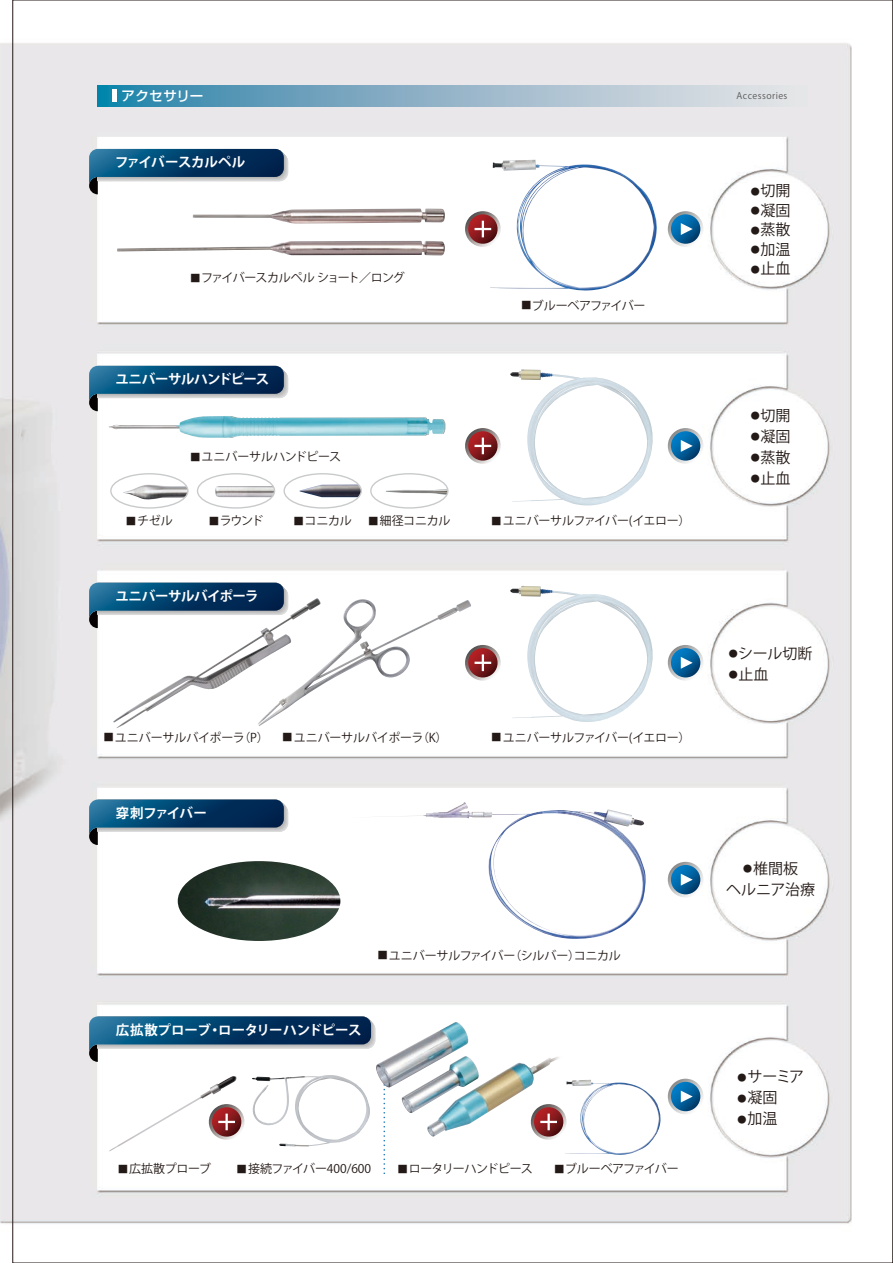
<style>
.page{position:relative;width:893px;height:1263px;background:#fff}
.page>*{position:absolute;margin:0;border:0;box-sizing:border-box;transform-origin:0 0}
.t1{font:15px/21px "Koz Go Pro";color:#231916;text-align:center}
.t2{font:700 13.5px "Koz Go Pro";letter-spacing:-.04em;color:#fff}
.t3{font:700 13.5px "Koz Go Pro";letter-spacing:-.01em;color:#fff}
.t4{font:500 13.5px "Shin Go Pr 6 N";letter-spacing:.02em;color:#fff}
.t5{font:12px "Koz Go Pro";letter-spacing:-.02em;color:#231916}
.t6{font:12px "Koz Go Pro";letter-spacing:-.04em;color:#231916}
.t7{font:12px "Koz Go Pro";letter-spacing:-.075em;color:#231916}
.t8{font:12px "Koz Go Pro";letter-spacing:-.045em;color:#231916}
.t9{font:9px "Koz Go Pro";letter-spacing:.05em;color:#595857}
.s1{font-size:10.5px}
.s2{font-size:9px}
</style>
<div class="page">
<img style="left:0;top:0;width:852px;height:1263px">
<img style="left:108px;top:416px;width:345px;height:22px">
<svg style="left:98px;top:85px;width:710px;height:21px;background:#8fb5c9"></svg>
<hr style="left:113px;top:89px;width:4px;height:13px;background:#fff">
<img style="left:321px;top:599px;width:151px;height:128px">
<img style="left:113px;top:598px;width:208px;height:130px">
<svg style="left:89px;top:149px;width:199px;height:45px"></svg>
<img style="left:490px;top:160px;width:169px;height:131px">
<svg style="left:668px;top:211px;width:35px;height:36px"></svg>
<svg style="left:671px;top:214px;width:29px;height:30px"></svg>
<svg style="left:681px;top:223px;width:12px;height:12px"></svg>
<svg style="left:463px;top:211px;width:39px;height:38px"></svg>
<svg style="left:89px;top:366px;width:199px;height:45px"></svg>
<svg style="left:89px;top:583px;width:199px;height:45px"></svg>
<svg style="left:89px;top:799px;width:199px;height:46px"></svg>
<svg style="left:89px;top:1016px;width:286px;height:46px"></svg>
<svg style="left:668px;top:428px;width:35px;height:36px"></svg>
<svg style="left:671px;top:431px;width:29px;height:30px"></svg>
<svg style="left:681px;top:440px;width:12px;height:12px"></svg>
<svg style="left:668px;top:645px;width:35px;height:36px"></svg>
<svg style="left:671px;top:648px;width:29px;height:29px"></svg>
<svg style="left:681px;top:657px;width:12px;height:12px"></svg>
<svg style="left:668px;top:862px;width:35px;height:35px"></svg>
<svg style="left:671px;top:865px;width:29px;height:29px"></svg>
<svg style="left:681px;top:874px;width:12px;height:12px"></svg>
<svg style="left:668px;top:1079px;width:35px;height:35px"></svg>
<svg style="left:671px;top:1082px;width:29px;height:29px"></svg>
<svg style="left:681px;top:1090px;width:12px;height:12px"></svg>
<svg style="left:529px;top:1136px;width:36px;height:5px"></svg>
<svg style="left:237px;top:1104px;width:9px;height:37px"></svg>
<svg style="left:463px;top:428px;width:39px;height:37px"></svg>
<svg style="left:463px;top:645px;width:39px;height:37px"></svg>
<svg style="left:383px;top:1136px;width:2px;height:41px"></svg>
<img style="left:251px;top:1076px;width:77px;height:70px">
<img style="left:117px;top:209px;width:328px;height:47px">
<img style="left:123px;top:485px;width:65px;height:16px">
<div style="left:110px;top:473px;width:79px;height:36px;border:1px solid #c9cacb;border-radius:50%"></div>
<img style="left:385px;top:489px;width:62px;height:6px">
<div style="left:370px;top:473px;width:79px;height:36px;border:1px solid #c9cacb;border-radius:50%"></div>
<img style="left:299px;top:484px;width:62px;height:13px">
<div style="left:283px;top:473px;width:79px;height:36px;border:1px solid #c9cacb;border-radius:50%"></div>
<img style="left:215px;top:486px;width:60px;height:11px">
<div style="left:197px;top:473px;width:78px;height:36px;border:1px solid #c9cacb;border-radius:50%"></div>
<img style="left:109px;top:1076px;width:128px;height:75px">
<img style="left:565px;top:1080px;width:97px;height:75px">
<img style="left:510px;top:369px;width:146px;height:137px">
<img style="left:510px;top:586px;width:146px;height:136px">
<img style="left:376px;top:1022px;width:190px;height:114px">
<img style="left:178px;top:861px;width:162px;height:80px">
<img style="left:349px;top:802px;width:298px;height:138px">
<p class="t4" style="left:122px;top:85px;width:83px">アクセサリー</p>
<p class="t9" style="left:736px;top:90px;width:52px">Accessories</p>
<p class="t2" style="left:115px;top:153px;width:132px">ファイバースカルペル</p>
<p class="t7" style="left:190px;top:270px;width:216px"><span class="s1">■</span>ファイバースカルペル ショート／ロング</p>
<p class="t2" style="left:116px;top:370px;width:155px">ユニバーサルハンドピース</p>
<p class="t5" style="left:190px;top:449px;width:153px"><span class="s1">■</span>ユニバーサルハンドピース</p>
<p class="t6" style="left:521px;top:297px;width:126px"><span class="s1">■</span>ブルーベアファイバー</p>
<p class="t5" style="left:126px;top:513px;width:49px"><span class="s1">■</span>チゼル</p>
<p class="t5" style="left:209px;top:513px;width:56px"><span class="s1">■</span>ラウンド</p>
<p class="t5" style="left:368px;top:513px;width:84px"><span class="s1">■</span>細径コニカル</p>
<p class="t5" style="left:491px;top:513px;width:201px"><span class="s1">■</span>ユニバーサルファイバー(イエロー）</p>
<p class="t5" style="left:294px;top:513px;width:60px"><span class="s1">■</span>コニカル</p>
<p class="t2" style="left:116px;top:587px;width:144px">ユニバーサルバイポーラ</p>
<p class="t5" style="left:104px;top:729px;width:346px"><span class="s1">■</span>ユニバーサルバイポーラ（P） <span class="s1">■</span>ユニバーサルバイポーラ（K）</p>
<p class="t5" style="left:491px;top:729px;width:201px"><span class="s1">■</span>ユニバーサルファイバー(イエロー）</p>
<p class="t2" style="left:116px;top:804px;width:93px">穿刺ファイバー</p>
<p class="t5" style="left:378px;top:947px;width:245px"><span class="s1">■</span>ユニバーサルファイバー（シルバー）コニカル</p>
<p class="t3" style="left:116px;top:1021px;width:247px">広拡散プローブ・ロータリーハンドピース</p>
<p class="t5" style="left:118px;top:1161px;width:95px"><span class="s1">■</span>広拡散プローブ</p>
<p class="t5" style="left:237px;top:1161px;width:136px"><span class="s1">■</span>接続ファイバー400/600</p>
<p class="t8" style="left:397px;top:1161px;width:137px"><span class="s1">■</span>ロータリーハンドピース</p>
<p class="t6" style="left:554px;top:1161px;width:126px"><span class="s1">■</span>ブルーベアファイバー</p>
<p class="t1" style="left:751px;top:180px;width:41px"><span class="s2">●</span>切開</p>
<p class="t1" style="left:751px;top:200px;width:41px"><span class="s2">●</span>凝固</p>
<p class="t1" style="left:751px;top:219px;width:41px"><span class="s2">●</span>蒸散</p>
<p class="t1" style="left:751px;top:239px;width:41px"><span class="s2">●</span>加温</p>
<p class="t1" style="left:751px;top:258px;width:41px"><span class="s2">●</span>止血</p>
<p class="t1" style="left:751px;top:405px;width:41px"><span class="s2">●</span>切開</p>
<p class="t1" style="left:751px;top:426px;width:41px"><span class="s2">●</span>凝固</p>
<p class="t1" style="left:751px;top:447px;width:41px"><span class="s2">●</span>蒸散</p>
<p class="t1" style="left:751px;top:468px;width:41px"><span class="s2">●</span>止血</p>
<p class="t1" style="left:729px;top:643px;width:85px"><span class="s2">●</span>シール切断</p>
<p class="t1" style="left:729px;top:664px;width:41px"><span class="s2">●</span>止血</p>
<p class="t1" style="left:726px;top:858px;width:90px"><span class="s2">●</span>椎間板<br>ヘルニア治療</p>
<p class="t1" style="left:738px;top:1067px;width:68px"><span class="s2">●</span>サーミア</p>
<p class="t1" style="left:738px;top:1088px;width:41px"><span class="s2">●</span>凝固</p>
<p class="t1" style="left:738px;top:1109px;width:41px"><span class="s2">●</span>加温</p>
</div>
